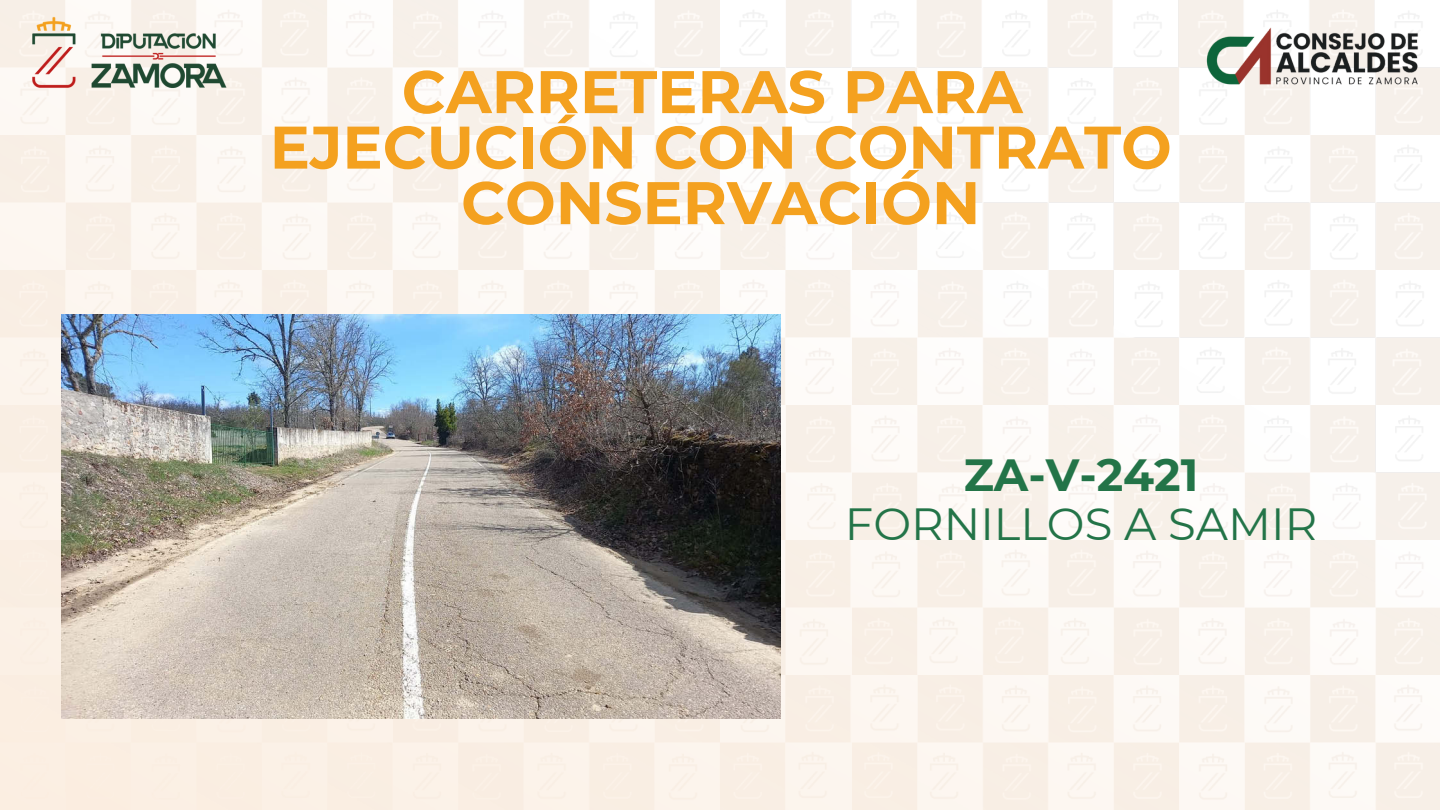
<style>
.page{position:relative;width:1440px;height:810px;background:#fff}
.page>*{position:absolute;margin:0;border:0;box-sizing:border-box;transform-origin:0 0}
.t1{font:700 60px/55.5px "Montserrat";color:#f4a11f;text-align:center}
.t2{font:45px "Montserrat";color:#237448}
.t3{font:700 45px "Montserrat";color:#237448}
</style>
<div class="page">
<img style="left:0;top:0;width:1440px;height:810px">
<img style="left:9px;top:12px;width:236px;height:90px">
<img style="left:1178px;top:21px;width:262px;height:72px">
<img style="left:62px;top:315px;width:718px;height:404px">
<p class="t1" style="left:270px;top:64px;width:904px">CARRETERAS PARA<br>EJECUCIÓN CON CONTRATO<br>CONSERVACIÓN</p>
<p class="t3" style="left:964px;top:447px;width:236px">ZA-V-2421</p>
<h1 class="t2" style="left:845px;top:496px;width:474px">FORNILLOS A SAMIR</h1>
</div>
